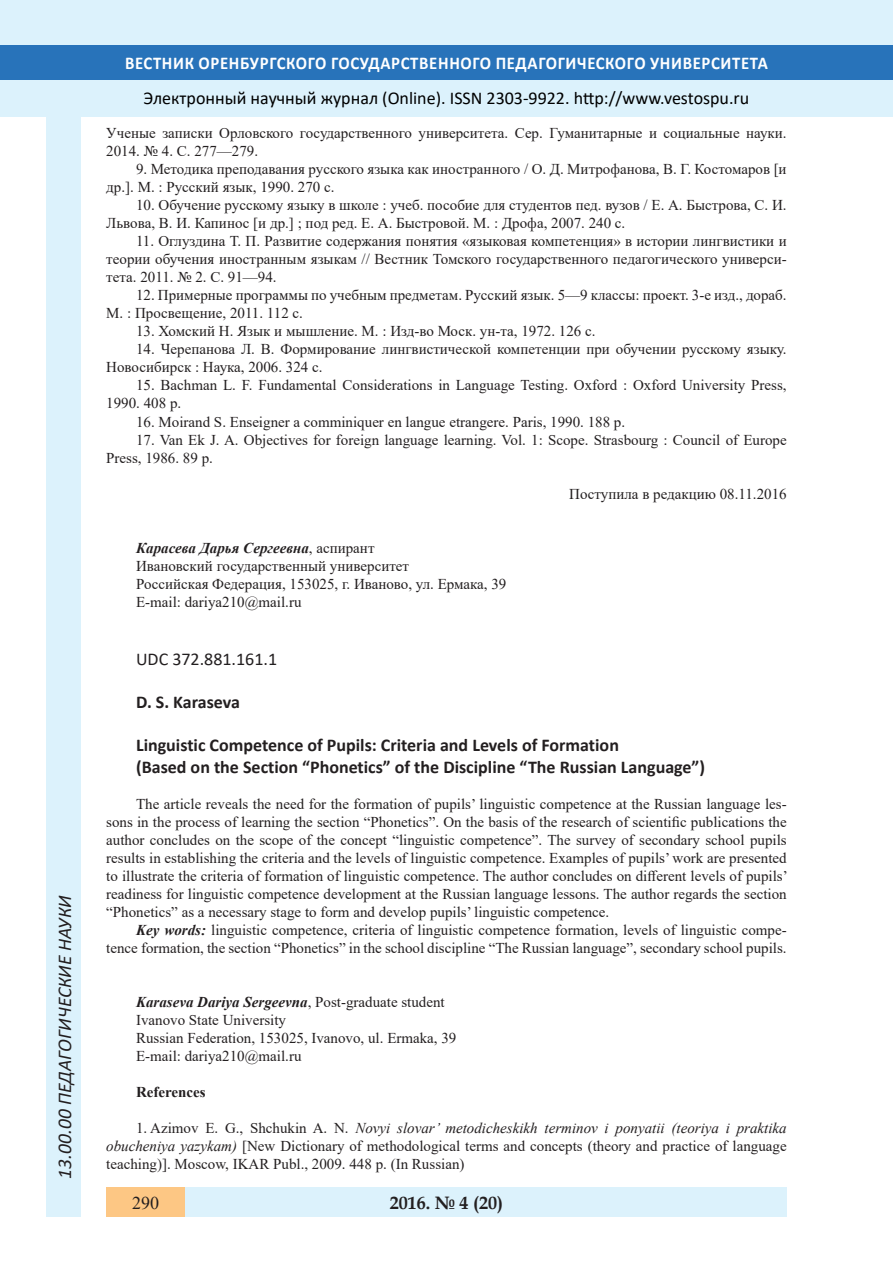
<style>
.page{position:relative;width:893px;height:1263px;background:#fff}
.page>*{position:absolute;margin:0;border:0;box-sizing:border-box;transform-origin:0 0}
.t1{font:italic 19.5px "Calibri";color:#231f20}
.Заголовок_2{font:700 18px "Calibri";color:#231f20}
.t2{font:18px "Calibri";color:#000}
.t3{font:700 18px "Calibri";letter-spacing:.04em;color:#fff;scale:.93 1}
.Заголовок_2-2{font:18px "Calibri";color:#231f20}
.t4{font:700 18px "Book Antiqua";color:#231f20}
.t5{font:18px "Times New Roman";color:#231f20}
.литература{font:15px/18px "Times New Roman";color:#231f20}
.литература-2{font:italic 700 15px "Times New Roman";color:#231f20}
.литература-3{font:700 15px "Times New Roman";color:#231f20}
.s1{font-weight:400;font-style:normal}
.s2{font-weight:700;font-style:italic}
.s3{font-style:italic}
</style>
<div class="page">
<div style="left:0;top:0;width:893px;height:116px;background:#dcf2fc"></div>
<div style="left:0;top:45px;width:893px;height:34px;background:#2873ba"></div>
<div style="left:106px;top:1188px;width:681px;height:29px;background:#dcf2fc"></div>
<div style="left:106px;top:1188px;width:79px;height:29px;background:#fdc784"></div>
<div style="left:47px;top:116px;width:34px;height:1101px;background:#dcf2fc"></div>
<h1 class="t1" style="left:51px;top:1179px;width:285px;rotate:-90deg">13.00.00 ПЕДАГОГИЧЕСКИЕ НАУКИ</h1>
<h1 class="t1" style="left:51px;top:1105px;width:206px;rotate:-90deg">БИОЛОГИЧЕСКИЕ НАУКИ</h1>
<h1 class="t1" style="left:51px;top:1179px;width:11px;rotate:-90deg">0</h1>
<p class="t3" style="left:125px;top:50px;width:693px">ВЕСТНИК ОРЕНБУРГСКОГО ГОСУДАРСТВЕННОГО ПЕДАГОГИЧЕСКОГО УНИВЕРСИТЕТА</p>
<p class="t2" style="left:144px;top:85px;width:607px">Электронный научный журнал (Online). ISSN 2303-9922. http://www.vestospu.ru</p>
<p class="t2" style="left:583px;top:85px;width:13px">t</p>
<p class="литература" style="left:106px;top:123px;width:682px">Ученые записки Орловского государственного университета. Сер. Гуманитарные и социальные науки.<br>2014. № 4. С. 277—279.</p>
<p class="литература" style="left:106px;top:160px;width:682px;text-indent:30px">9. Методика преподавания русского языка как иностранного / О. Д. Митрофанова, В. Г. Костомаров [и др.]. М. : Русский язык, 1990. 270 с.</p>
<p class="литература" style="left:106px;top:196px;width:682px;text-indent:30px">10. Обучение русскому языку в школе : учеб. пособие для студентов пед. вузов / Е. А. Быстрова, С. И.<br>Львова, В. И. Капинос [и др.] ; под ред. Е. А. Быстровой. М. : Дрофа, 2007. 240 с.</p>
<p class="литература" style="left:106px;top:232px;width:682px;text-align:justify;text-indent:30px">11. Оглуздина Т. П. Развитие содержания понятия «языковая компетенция» в истории лингвистики и теории обучения иностранным языкам // Вестник Томского государственного педагогического универси&shy;тета. 2011. № 2. С. 91—94.</p>
<p class="литература" style="left:106px;top:286px;width:682px;text-indent:30px">12. Примерные программы по учебным предметам. Русский язык. 5—9 классы: проект. 3-е изд., дораб.<br>М. : Просвещение, 2011. 112 с.</p>
<p class="литература" style="left:136px;top:322px;width:461px">13. Хомский Н. Язык и мышление. М. : Изд-во Моск. ун-та, 1972. 126 с.</p>
<p class="литература" style="left:106px;top:340px;width:682px;text-indent:30px">14. Черепанова Л. В. Формирование лингвистической компетенции при обучении русскому языку.<br>Новосибирск : Наука, 2006. 324 с.</p>
<p class="литература" style="left:106px;top:376px;width:682px;text-indent:30px">15. Bachman L. F. Fundamental Considerations in Language Testing. Oxford : Oxford University Press,<br>1990. 408 p.</p>
<p class="литература" style="left:136px;top:412px;width:491px">16. Moirand S. Enseigner a comminiquer en langue etrangere. Paris, 1990. 188 p.</p>
<p class="литература" style="left:106px;top:430px;width:682px;text-indent:30px">17. Van Ek J. A. Objectives for foreign language learning. Vol. 1: Scope. Strasbourg : Council of Europe<br>Press, 1986. 89 p.</p>
<p class="литература" style="left:569px;top:484px;width:219px">Поступила в редакцию 08.11.2016</p>
<p class="литература-2" style="left:136px;top:537px;width:240px">Карасева Дарья Сергеевна<span class="s1">, аспирант</span></p>
<p class="литература" style="left:136px;top:556px;width:275px">Ивановский государственный университет</p>
<p class="литература" style="left:136px;top:574px;width:372px">Российская Федерация, 153025, г. Иваново, ул. Ермака, 39</p>
<p class="литература" style="left:136px;top:592px;width:167px">E-mail: dariya210@mail.ru</p>
<p class="Заголовок_2-2" style="left:136px;top:646px;width:143px">UDС 372.881.161.1</p>
<p class="Заголовок_2" style="left:136px;top:689px;width:105px">D. S. Karaseva</p>
<p class="Заголовок_2" style="left:136px;top:732px;width:484px">Linguistic Competence of Pupils: Criteria and Levels of Formation</p>
<p class="Заголовок_2" style="left:136px;top:754px;width:570px">(Based on the Section “Phonetics” of the Discipline “The Russian Language”)</p>
<p class="литература" style="left:106px;top:794px;width:683px;text-align:justify;text-indent:30px">The article reveals the need for the formation of pupils’ linguistic competence at the Russian language les&shy;sons in the process of learning the section “Phonetics”. On the basis of the research of scientific publications the author concludes on the scope of the concept “linguistic competence”. The survey of secondary school pupils results in establishing the criteria and the levels of linguistic competence. Examples of pupils’ work are presented to illustrate the criteria of formation of linguistic competence. The author concludes on different levels of pupils’ readiness for linguistic competence development at the Russian language lessons. The author regards the section “Phonetics” as a necessary stage to form and develop pupils’ linguistic competence.</p>
<p class="литература" style="left:106px;top:920px;width:682px;text-align:right"><span class="s2">Key words:</span> linguistic competence, criteria of linguistic competence formation, levels of linguistic compe&shy;tence formation, the section “Phonetics” in the school discipline “The Russian language”, secondary school pupils.</p>
<p class="литература-2" style="left:136px;top:992px;width:310px">Karaseva Dariya Sergeevna<span class="s1">, Post-graduate student</span></p>
<p class="литература" style="left:136px;top:1011px;width:151px">Ivanovo State University</p>
<p class="литература" style="left:136px;top:1029px;width:322px">Russian Federation, 153025, Ivanovo, ul. Ermaka, 39</p>
<p class="литература" style="left:136px;top:1047px;width:167px">E-mail: dariya210@mail.ru</p>
<p class="литература-3" style="left:136px;top:1081px;width:71px">References</p>
<p class="литература" style="left:106px;top:1119px;width:682px;text-align:justify;text-indent:30px">1. Azimov E. G., Shchukin A. N. <span class="s3">Novyi slovar’ metodicheskikh terminov i ponyatii (teoriya i praktika obucheniya yazykam)</span> [New Dictionary of methodological terms and concepts (theory and practice of language teaching)]. Moscow, IKAR Publ., 2009. 448 p. (In Russian)</p>
<p class="t5" style="left:132px;top:1190px;width:28px">290</p>
<p class="t4" style="left:390px;top:1190px;width:115px">2016. № 4 (20)</p>
</div>
